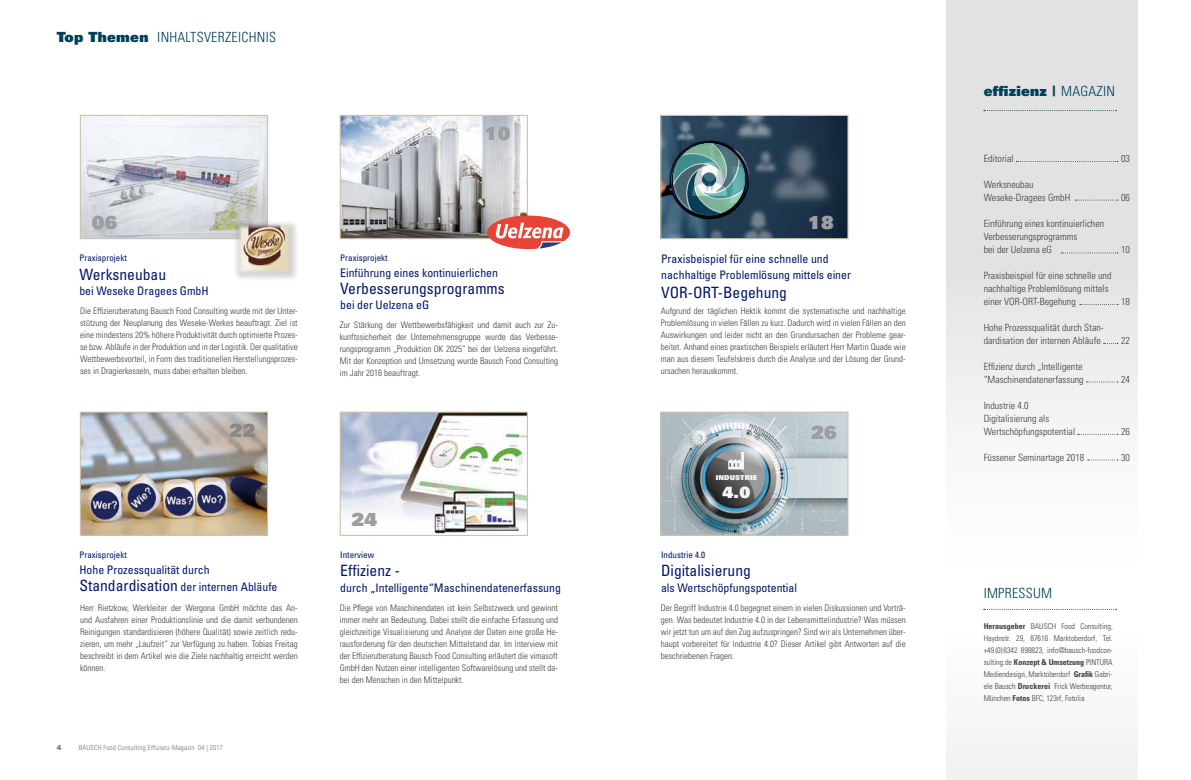
<style>
.page{position:relative;width:1191px;height:780px;background:#fff}
.page>*{position:absolute;margin:0;border:0;box-sizing:border-box;transform-origin:0 0}
.t1{font:900 18px "Univers";letter-spacing:.02em;color:#9c9e9f}
.t2{font:900 18px "Univers";color:#87888a}
.t3{font:condensed 15.6px "Univers";color:#04166a}
.t4{font:900 15.6px "Univers";color:#f5f5f5}
.t5{font:300 condensed 14px "Univers";letter-spacing:.02em;color:#00405a}
.t6{font:900 14px "Univers";letter-spacing:.02em;color:#00405a}
.t7{font:condensed 11.8px/17.3px "Univers";color:#04166a}
.t8{font:300 condensed 10px/13px "Univers";color:#3e3d40}
.t9{font:300 condensed 9px/12px "Univers";color:#3e3d40;text-align:justify}
.t10{font:condensed 9px "Univers";color:#04166a}
.t11{font:300 condensed 8px/12px "Univers";color:#3e3d40}
.t12{font:700 condensed 8px "Univers";color:#3e3d40}
.t13{font:300 condensed 7px "Univers";letter-spacing:.02em;color:#707172}
.t14{font:900 7px "Univers";color:#707172}
.t15{font:900 6.8px "Univers";letter-spacing:.02em;color:#f5f5f5}
.s1{font-weight:900;font-stretch:normal}
.s2{font-size:15.6px}
.s3{font-weight:300;font-stretch:condensed}
.s4{font-weight:700}
.s5{font-weight:300}
</style>
<div class="page">
<div style="left:947px;top:0;width:190px;height:780px;background:linear-gradient(to bottom,#dfdedf,#fff)"></div>
<svg style="left:983px;top:110px;width:133px;height:1px"></svg>
<svg style="left:983px;top:609px;width:133px;height:1px"></svg>
<svg style="left:1075px;top:199px;width:43px;height:1px"></svg>
<svg style="left:1061px;top:252px;width:57px;height:1px"></svg>
<svg style="left:1079px;top:304px;width:39px;height:1px"></svg>
<svg style="left:1086px;top:381px;width:32px;height:1px"></svg>
<svg style="left:1103px;top:343px;width:15px;height:1px"></svg>
<svg style="left:1077px;top:434px;width:41px;height:1px"></svg>
<svg style="left:1087px;top:459px;width:31px;height:1px"></svg>
<svg style="left:1016px;top:161px;width:102px;height:1px"></svg>
<img style="left:82px;top:117px;width:184px;height:120px">
<div style="left:80px;top:115px;width:188px;height:124px;border:1px solid #cbc3ad"></div>
<img style="left:82px;top:413px;width:184px;height:121px">
<div style="left:80px;top:411px;width:188px;height:125px;border:1px solid #cbc3ad"></div>
<img style="left:342px;top:117px;width:184px;height:120px">
<div style="left:340px;top:115px;width:188px;height:124px;border:1px solid #cbc3ad"></div>
<img style="left:342px;top:413px;width:184px;height:121px">
<div style="left:340px;top:411px;width:188px;height:125px;border:1px solid #cbc3ad"></div>
<img style="left:662px;top:117px;width:184px;height:120px">
<div style="left:660px;top:115px;width:188px;height:124px;border:1px solid #cbc3ad"></div>
<img style="left:662px;top:413px;width:184px;height:121px">
<div style="left:660px;top:411px;width:188px;height:125px;border:1px solid #cbc3ad"></div>
<svg style="left:487px;top:215px;width:83px;height:34px"></svg>
<div style="left:233px;top:219px;width:66px;height:63px;background:#1a171c;opacity:.2"></div>
<img style="left:236px;top:223px;width:56px;height:52px">
<img style="left:673px;top:143px;width:72px;height:72px">
<svg style="left:702px;top:172px;width:14px;height:14px"></svg>
<svg style="left:728px;top:452px;width:16px;height:17px"></svg>
<h3 class="t5" style="left:57px;top:28px;width:221px"><span class="s1">Top Themen</span> Inhaltsverzei chni s</h3>
<h1 class="t1" style="left:485px;top:121px;width:27px">10</h1>
<h1 class="t1" style="left:92px;top:210px;width:27px">06</h1>
<h1 class="t1" style="left:808px;top:210px;width:27px">18</h1>
<p class="t10" style="left:79px;top:252px;width:49px">Praxisprojekt</p>
<h2 class="t3" style="left:79px;top:264px;width:88px">Werksneubau</h2>
<h3 class="t7" style="left:79px;top:282px;width:131px">bei Weseke Dragees GmbH</h3>
<p class="t9" style="left:80px;top:305px;width:219px">Die Effizienzberatung Bausch Food Consulting wurde mit der Unter&shy;stützung der Neuplanung des Weseke-Werkes beauftragt. Ziel ist eine mindestens 20% höhere Produktivität durch optimierte Prozes&shy;se bzw. Abläufe in der Produktion und in der Logistik. Der qualitative Wettbewerbsvorteil, in Form des traditionellen Herstellungsprozes&shy;ses in Dragierkesseln, muss dabei erhalten bleiben.</p>
<p class="t10" style="left:340px;top:252px;width:49px">Praxisprojekt</p>
<h3 class="t7" style="left:340px;top:264px;width:159px">Einführung eines kontinuierlichen</h3>
<h2 class="t3" style="left:340px;top:279px;width:166px">Verbesserungsprogramms</h2>
<h3 class="t7" style="left:340px;top:296px;width:91px">bei der Uelzena eG</h3>
<p class="t9" style="left:340px;top:318px;width:220px">Zur Stärkung der Wettbewerbsfähigkeit und damit auch zur Zu&shy;kunftssicherheit der Unternehmensgruppe wurde das Verbesse&shy;rungsprogramm „Produktion OK 2025“ bei der Uelzena eingeführt.<br>Mit der Konzeption und Umsetzung wurde Bausch Food Consulting im Jahr 2016 beauftragt.</p>
<h3 class="t7" style="left:661px;top:251px;width:191px;line-height:16px">Praxisbeispiel für eine schnelle und nachhaltige Problemlösung mittels einer</h3>
<h2 class="t3" style="left:661px;top:283px;width:127px">VOR-ORT-Begehung</h2>
<p class="t9" style="left:660px;top:305px;width:246px">Aufgrund der täglichen Hektik kommt die systematische und nachhaltige Problemlösung in vielen Fällen zu kurz. Dadurch wird in vielen Fällen an den Auswirkungen und leider nicht an den Grundursachen der Probleme gear&shy;beitet. Anhand eines praxtischen Beispiels erläutert Herr Martin Quade wie man aus diesem Teufelskreis durch die Analyse und der Lösung der Grund&shy;ursachen herauskommt.</p>
<h1 class="t2" style="left:230px;top:418px;width:27px">22</h1>
<h1 class="t1" style="left:811px;top:420px;width:27px">26</h1>
<p class="t10" style="left:79px;top:549px;width:49px">Praxisprojekt</p>
<h3 class="t7" style="left:79px;top:560px;width:200px">Hohe Prozessqualität durch<br><span class="s2">Standardisation</span> der internen Abläufe</h3>
<p class="t9" style="left:80px;top:601px;width:219px">Herr Rietzkow, Werkleiter der Wergona GmbH möchte das An&shy;und Ausfahren einer Produktionslinie und die damit verbundenen Reinigungen standardisieren (höhere Qualität) sowie zeitlich redu&shy;zieren, um mehr „Laufzeit“ zur Verfügung zu haben. Tobias Freitag beschreibt in dem Artikel wie die Ziele nachhaltig erreicht werden können.</p>
<p class="t14" style="left:57px;top:742px;width:6px">4</p>
<p class="t13" style="left:79px;top:742px;width:145px">Bausch Food Consulting Effizienz-Magazin 04 | 2017</p>
<h1 class="t1" style="left:351px;top:508px;width:27px">24</h1>
<p class="t10" style="left:340px;top:549px;width:35px">I nterview</p>
<h2 class="t3" style="left:340px;top:560px;width:61px">Effizienz -</h2>
<h3 class="t7" style="left:340px;top:578px;width:222px">durch „Intelligente“Maschinendatenerfassung</h3>
<p class="t9" style="left:340px;top:601px;width:220px">Die Pflege von Maschinendaten ist kein Selbstzweck und gewinnt immer mehr an Bedeutung. Dabei stellt die einfache Erfassung und gleichzeitige Visualisierung und Analyse der Daten eine große He&shy;rausforderung für den deutschen Mittelstand dar. Im Interview mit der Effizienzberatung Bausch Food Consulting erläutert die vimasoft GmbH den Nutzen einer intelligenten Softwarelösung und stellt da&shy;bei den Menschen in den Mittelpunkt.</p>
<p class="t15" style="left:715px;top:473px;width:43px">INDUSTRIE</p>
<h2 class="t4" style="left:722px;top:482px;width:29px">4.0</h2>
<p class="t10" style="left:661px;top:549px;width:45px">I ndustrie 4.0</p>
<h2 class="t3" style="left:661px;top:560px;width:91px">Digitalisierung</h2>
<h3 class="t7" style="left:661px;top:578px;width:137px">als Wertschöpfungspotential</h3>
<p class="t9" style="left:660px;top:601px;width:246px">Der Begriff Industrie 4.0 begegnet einem in vielen Diskussionen und Vorträ&shy;gen. Was bedeutet Industrie 4.0 in der Lebensmittelindustrie? Was müssen wir jetzt tun um auf den Zug aufzuspringen? Sind wir als Unternehmen über&shy;haupt vorbereitet für Industrie 4.0? Dieser Artikel gibt Antworten auf die beschriebenen Fragen.</p>
<h3 class="t6" style="left:983px;top:82px;width:131px">effizienz | <span class="s3">MAGAZ IN</span></h3>
<p class="t8" style="left:983px;top:152px;width:31px">Editorial</p>
<p class="t8" style="left:983px;top:178px;width:87px">Werksneubau<br>Weseke-Dragees GmbH</p>
<p class="t8" style="left:983px;top:217px;width:122px">Einführung eines kontinuierlichen<br>Verbesserungsprogramms<br>bei der Uelzena eG</p>
<p class="t8" style="left:983px;top:269px;width:129px">Praxisbeispiel für eine schnelle und nachhaltige Problemlösung mittels einer VOR-ORT-Begehung</p>
<p class="t8" style="left:983px;top:321px;width:121px">Hohe Prozessqualität durch Stan&shy;dardisation der internen Abläufe</p>
<p class="t8" style="left:983px;top:360px;width:101px">Effizienz durch „Intelligente “Maschinendatenerfassung</p>
<p class="t8" style="left:983px;top:399px;width:93px">Industrie 4.0<br>Digitalisierung als<br>Wertschöpfungspotential</p>
<p class="t8" style="left:983px;top:451px;width:102px">Füssener Seminartage 2018</p>
<p class="t8" style="left:1121px;top:152px;width:10px">03</p>
<p class="t8" style="left:1121px;top:191px;width:10px">06</p>
<p class="t8" style="left:1121px;top:243px;width:10px">10</p>
<p class="t8" style="left:1121px;top:295px;width:10px">18</p>
<p class="t8" style="left:1121px;top:334px;width:10px">22</p>
<p class="t8" style="left:1121px;top:373px;width:10px">24</p>
<p class="t8" style="left:1121px;top:425px;width:10px">26</p>
<p class="t8" style="left:1121px;top:451px;width:10px">30</p>
<h3 class="t5" style="left:983px;top:584px;width:68px">Impressum</h3>
<p class="t11" style="left:983px;top:620px;width:130px;text-indent:78px">Food Consulting, Haydnstr. 29, 87616 Marktoberdorf, Tel. +49 (0) 8342 898823, info@bausch-foodcon&shy;sulting.de <span class="s4">Konzept &amp; Umsetzung</span> PINTURA Mediendesign, Marktoberdorf <span class="s4">Grafik</span> Gabri&shy;ele Bausch <span class="s4">Druckerei</span> Frick Werbeagentur, München <span class="s4">Fotos</span> BFC, 123rf, Fotolia</p>
<p class="t12" style="left:983px;top:621px;width:57px">Herausgeber <span class="s5">BAUSCH</span></p>
</div>
